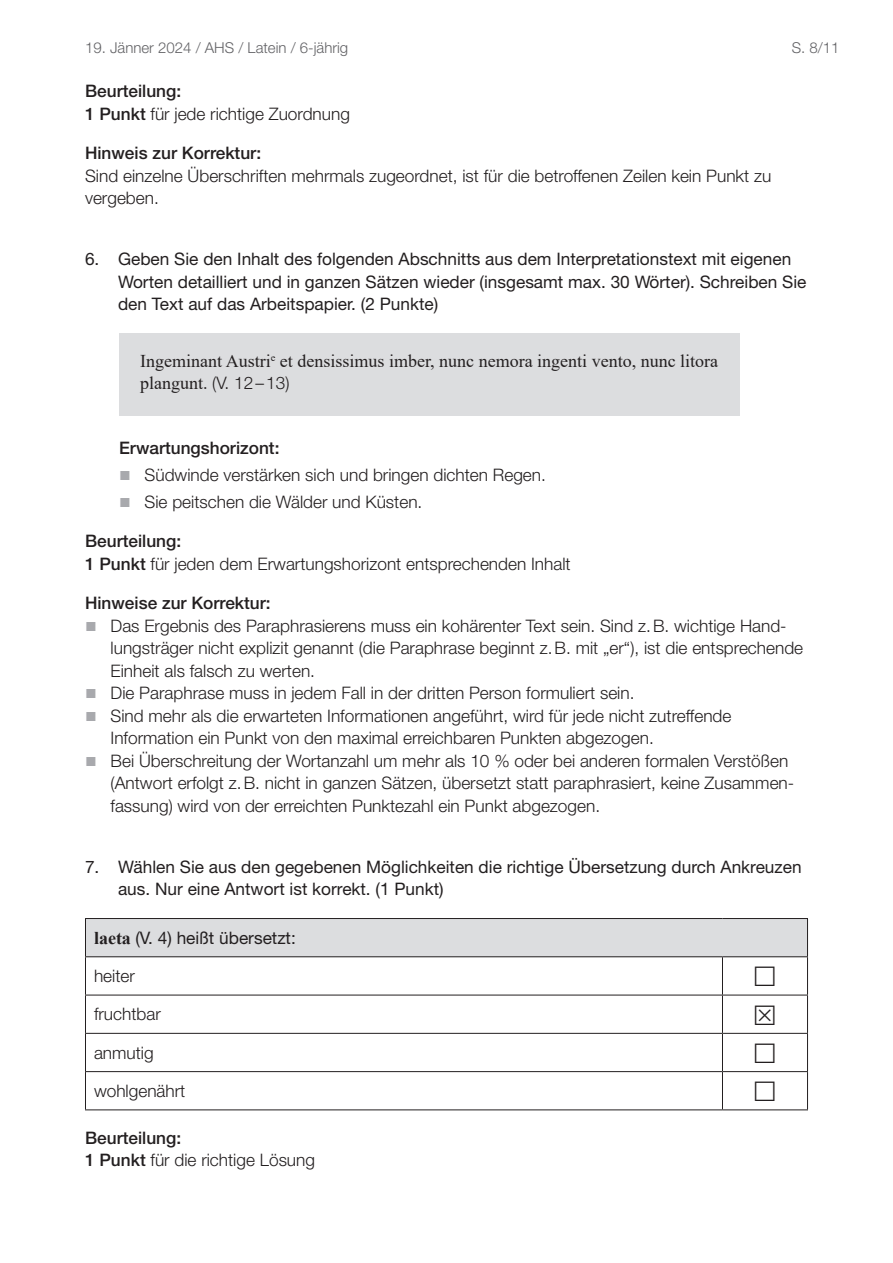
<style>
.page{position:relative;width:893px;height:1263px;background:#fff}
.page>*{position:absolute;margin:0;border:0;box-sizing:border-box;transform-origin:0 0}
.t1{font:18px/22.5px "Times New Roman";color:#231f20}
.t2{font:300 17.25px/22.5px "Helvetica Neue LT Std";color:#231f20}
.t3{font:17.25px/22.5px "Helvetica Neue LT Pro";color:#231f20}
.t4{font:17.25px/22.5px "Helvetica Neue LT Std";color:#231f20}
.t5{font:500 17.25px "Helvetica Neue LT Std";color:#231f20}
.t6{font:300 17.25px "Helvetica Neue LT Pro";color:#231f20}
.t7{font:300 15px "Helvetica Neue LT Std";color:#636366}
.s1{font-weight:500}
.s2{font-family:"Helvetica Neue LT Pro";font-weight:300;font-size:17.25px}
.s3{font-family:"Arial";font-weight:400;font-size:19.5px;color:#a8a9ad}
.s4{font-family:"Times New Roman";font-weight:700;font-size:18px}
.s5{font-family:"Helvetica Neue LT Pro";font-weight:500}
</style>
<div class="page">
<div style="left:119px;top:333px;width:620px;height:82px;background:#dcdddf"></div>
<div style="left:85px;top:918px;width:722px;height:39px;background:#dcdddf"></div>
<hr style="left:722px;top:956px;width:86px;height:1px;background:#231f20">
<hr style="left:722px;top:994px;width:86px;height:1px;background:#231f20">
<hr style="left:722px;top:1033px;width:86px;height:1px;background:#231f20">
<hr style="left:722px;top:1071px;width:86px;height:1px;background:#231f20">
<hr style="left:722px;top:1109px;width:86px;height:1px;background:#231f20">
<hr style="left:85px;top:918px;width:637px;height:1px;background:#231f20">
<hr style="left:85px;top:919px;width:1px;height:37px;background:#231f20">
<hr style="left:722px;top:918px;width:86px;height:1px;background:#231f20">
<hr style="left:807px;top:919px;width:1px;height:37px;background:#231f20">
<hr style="left:85px;top:956px;width:637px;height:1px;background:#231f20">
<hr style="left:85px;top:957px;width:1px;height:37px;background:#231f20">
<hr style="left:722px;top:957px;width:1px;height:37px;background:#231f20">
<hr style="left:807px;top:957px;width:1px;height:37px;background:#231f20">
<hr style="left:85px;top:994px;width:637px;height:1px;background:#231f20">
<hr style="left:85px;top:995px;width:1px;height:38px;background:#231f20">
<hr style="left:722px;top:995px;width:1px;height:38px;background:#231f20">
<hr style="left:807px;top:995px;width:1px;height:38px;background:#231f20">
<hr style="left:85px;top:1033px;width:637px;height:1px;background:#231f20">
<hr style="left:85px;top:1034px;width:1px;height:37px;background:#231f20">
<hr style="left:722px;top:1034px;width:1px;height:37px;background:#231f20">
<hr style="left:807px;top:1034px;width:1px;height:37px;background:#231f20">
<hr style="left:85px;top:1071px;width:637px;height:1px;background:#231f20">
<hr style="left:85px;top:1072px;width:1px;height:37px;background:#231f20">
<hr style="left:722px;top:1072px;width:1px;height:37px;background:#231f20">
<hr style="left:807px;top:1072px;width:1px;height:37px;background:#231f20">
<hr style="left:85px;top:1109px;width:637px;height:1px;background:#231f20">
<p class="t7" style="left:85px;top:39px;width:265px">19. Jänner 2024 / AHS / Latein / 6-jährig</p>
<p class="t7" style="left:792px;top:39px;width:49px">S. 8/11</p>
<p class="t5" style="left:85px;top:81px;width:98px">Beurteilung:</p>
<p class="t6" style="left:85px;top:103px;width:266px"><span class="s1">1 Punkt</span> für jede richtige Zuordnung</p>
<p class="t5" style="left:85px;top:143px;width:178px">Hinweis zur Korrektur:</p>
<p class="t2" style="left:85px;top:164px;width:688px">Sind einzelne Überschriften mehrmals zugeordnet, ist für die betroffenen Zeilen kein Punkt zu vergeben.</p>
<p class="t3" style="left:118px;top:247px;width:690px;text-indent:-33px">6. Geben Sie den Inhalt des folgenden Abschnitts aus dem Interpretationstext mit eigenen<br>Worten detailliert und in ganzen Sätzen wieder (insgesamt max. 30 Wörter). Schreiben Sie den Text auf das Arbeitspapier. (2 Punkte)</p>
<p class="t1" style="left:140px;top:349px;width:579px">Ingeminant Austri<sup>e</sup> et densissimus imber, nunc nemora ingenti vento, nunc litora plangunt. <span class="s2">(V. 12–13)</span></p>
<p class="t5" style="left:119px;top:438px;width:162px">Erwartungshorizont:</p>
<p class="t2" style="left:119px;top:463px;width:428px"><span class="s3">■</span> Südwinde verstärken sich und bringen dichten Regen.</p>
<p class="t2" style="left:119px;top:490px;width:305px"><span class="s3">■</span> Sie peitschen die Wälder und Küsten.</p>
<p class="t2" style="left:85px;top:529px;width:487px"><span class="s1">Beurteilung:<br>1 Punkt</span> für jeden dem Erwartungshorizont entsprechenden Inhalt</p>
<p class="t5" style="left:85px;top:593px;width:187px">Hinweise zur Korrektur:</p>
<p class="t2" style="left:111px;top:614px;width:694px;text-indent:-26px"><span class="s3">■</span> Das Ergebnis des Paraphrasierens muss ein kohärenter Text sein. Sind z.B. wichtige Hand&shy;lungsträger nicht explizit genannt (die Paraphrase beginnt z.B. mit „er“), ist die entsprechende<br>Einheit als falsch zu werten.</p>
<p class="t2" style="left:85px;top:681px;width:551px"><span class="s3">■</span> Die Paraphrase muss in jedem Fall in der dritten Person formuliert sein.</p>
<p class="t2" style="left:111px;top:704px;width:622px;text-indent:-26px"><span class="s3">■</span> Sind mehr als die erwarteten Informationen angeführt, wird für jede nicht zutreffende<br>Information ein Punkt von den maximal erreichbaren Punkten abgezogen.</p>
<p class="t2" style="left:111px;top:749px;width:685px;text-indent:-26px"><span class="s3">■</span> Bei Überschreitung der Wortanzahl um mehr als 10 % oder bei anderen formalen Verstößen (Antwort erfolgt z.B. nicht in ganzen Sätzen, übersetzt statt paraphrasiert, keine Zusammen&shy;fassung) wird von der erreichten Punktezahl ein Punkt abgezogen.</p>
<p class="t4" style="left:118px;top:855px;width:685px;text-indent:-33px">7. Wählen Sie aus den gegebenen Möglichkeiten die richtige Übersetzung durch Ankreuzen aus. Nur eine Antwort ist korrekt. (1 Punkt)</p>
<p class="t4" style="left:94px;top:926px;width:203px"><span class="s4">laeta</span> (V. 4) heißt übersetzt:</p>
<p class="t2" style="left:94px;top:964px;width:42px">heiter</p>
<p class="t2" style="left:94px;top:1002px;width:68px">fruchtbar</p>
<p class="t2" style="left:94px;top:1041px;width:61px">anmutig</p>
<p class="t2" style="left:94px;top:1079px;width:93px">wohlgenährt</p>
<p class="t2" style="left:85px;top:1126px;width:232px"><span class="s1">Beurteilung:<br></span><span class="s5">1 Punkt</span> für die richtige Lösung</p>
</div>
